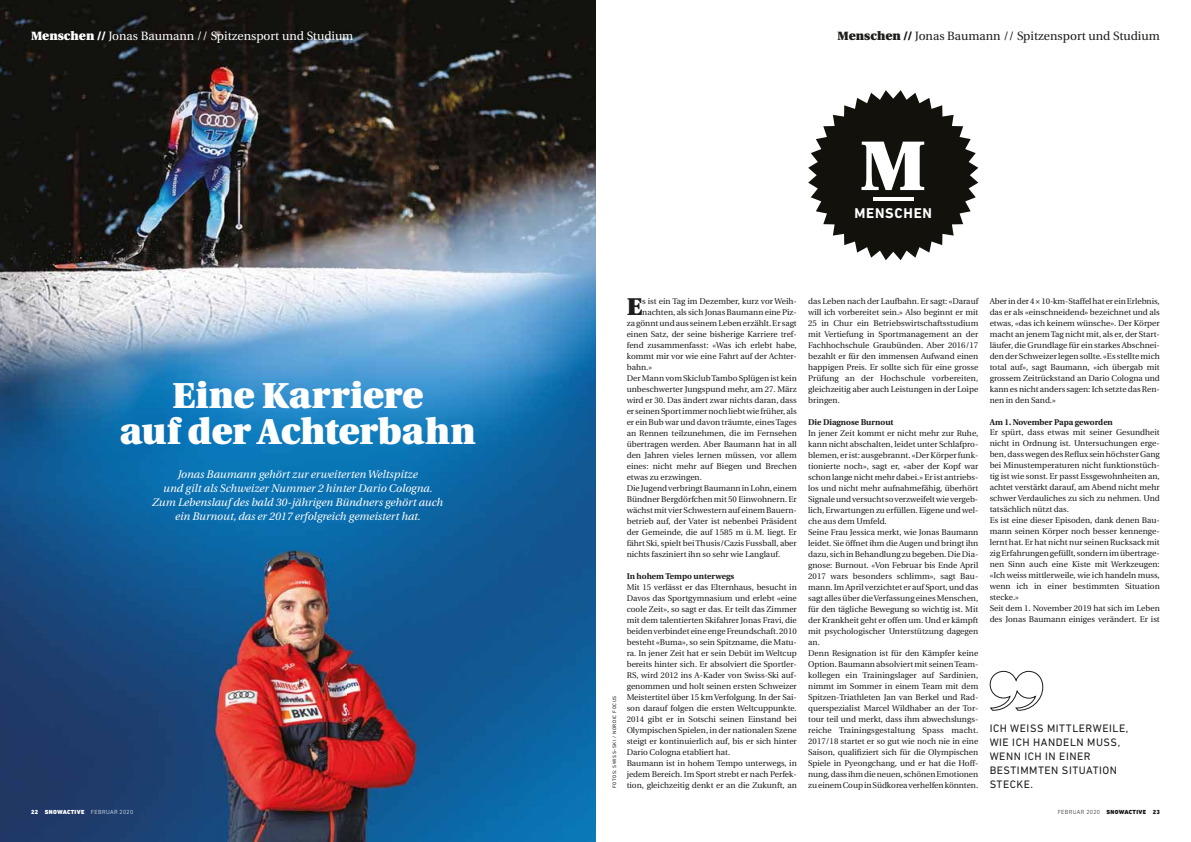
<style>
.page{position:relative;width:1191px;height:842px;background:#fff}
.page>*{position:absolute;margin:0;border:0;box-sizing:border-box;transform-origin:0 0}
.t1{font:900 70px "Utopia";color:#fff}
.t2{font:900 36px/36px "Utopia";letter-spacing:-.01em;color:#fff;text-align:center}
.t3{font:900 24.2px "Utopia";color:#1d1d1b}
.t4{font:700 14.4px "DIN Next LT Pro";letter-spacing:.05em;color:#fff}
.t5{font:12px "Utopia";color:#fff}
.t6{font:12px "Utopia";color:#1d1d1b}
.t7{font:italic 11px/14px "Utopia";color:#fff;text-align:center}
.t8{font:11px/14px "DIN Next LT Pro";letter-spacing:.05em;color:#1d1d1b}
.t9{font:8.3px/11px "Utopia";color:#1d1d1b}
.t10{font:700 8.3px "Utopia";color:#1d1d1b}
.t11{font:900 6px "DIN Next LT Pro";letter-spacing:.05em;color:#fff}
.t12{font:900 6px "DIN Next LT Pro";letter-spacing:.05em;color:#1d1d1b}
.t13{font:5px "DIN Next LT Pro";letter-spacing:.1em;color:#1d1d1b}
.s1{font-weight:900}
.s2{font-weight:300}
</style>
<div class="page">
<img style="left:0;top:0;width:595px;height:842px">
<img style="left:207px;top:538px;width:210px;height:304px">
<img style="left:595px;top:0;width:1px;height:842px">
<svg style="left:808px;top:90px;width:170px;height:170px"></svg>
<hr style="left:873px;top:198px;width:40px;height:3px;background:#fff">
<svg style="left:989px;top:670px;width:54px;height:41px"></svg>
<h3 class="t5" style="left:31px;top:31px;width:324px"><span class="s1">Menschen //</span> Jonas Baumann // Spitzensport und Studium</h3>
<h2 class="t2" style="left:120px;top:381px;width:357px">Eine Karriere<br>auf der Achterbahn</h2>
<h3 class="t7" style="left:152px;top:468px;width:292px">Jonas Baumann gehört zur erweiterten Weltspitze<br>und gilt als Schweizer Nummer 2 hinter Dario Cologna.<br>Zum Lebenslauf des bald 30-jährigen Bündners gehört auch ein Burnout, das er 2017 erfolgreich gemeistert hat.</h3>
<h3 class="t6" style="left:837px;top:31px;width:324px"><span class="s1">Menschen //</span> Jonas Baumann // Spitzensport und Studium</h3>
<h1 class="t1" style="left:860px;top:138px;width:68px">M</h1>
<h3 class="t4" style="left:854px;top:208px;width:79px">MENSCHEN</h3>
<p class="t13" style="left:613px;top:788px;width:94px;rotate:-90deg">FOTOS: SWISS-SKI / NORDIC FOCUS</p>
<h3 class="t3" style="left:626px;top:297px;width:17px">E</h3>
<p class="t9" style="left:642px;top:296px;width:156px">s ist ein Tag im Dezember, kurz vor Weih-</p>
<p class="t9" style="left:642px;top:307px;width:156px">nachten, als sich Jonas Baumann eine Piz-</p>
<p class="t9" style="left:626px;top:318px;width:172px">za gönnt und aus seinem Leben erzählt. Er sagt</p>
<p class="t9" style="left:626px;top:329px;width:172px">einen Satz, der seine bisherige Karriere tref-</p>
<p class="t9" style="left:626px;top:340px;width:172px">fend zusammenfasst: «Was ich erlebt habe,</p>
<p class="t9" style="left:626px;top:351px;width:172px">kommt mir vor wie eine Fahrt auf der Achter-</p>
<p class="t9" style="left:626px;top:362px;width:27px">bahn.»</p>
<p class="t9" style="left:626px;top:373px;width:172px">Der Mann vom Skiclub Tambo Splügen ist kein</p>
<p class="t9" style="left:626px;top:384px;width:172px">unbeschwerter Jungspund mehr, am 27. März</p>
<p class="t9" style="left:626px;top:395px;width:172px">wird er 30. Das ändert zwar nichts daran, dass</p>
<p class="t9" style="left:626px;top:406px;width:172px">er seinen Sport immer noch liebt wie früher, als</p>
<p class="t9" style="left:626px;top:417px;width:172px">er ein Bub war und davon träumte, eines Tages</p>
<p class="t9" style="left:626px;top:428px;width:172px">an Rennen teilzunehmen, die im Fernsehen</p>
<p class="t9" style="left:626px;top:439px;width:172px">übertragen werden. Aber Baumann hat in all</p>
<p class="t9" style="left:626px;top:450px;width:172px">den Jahren vieles lernen müssen, vor allem</p>
<p class="t9" style="left:626px;top:461px;width:172px">eines: nicht mehr auf Biegen und Brechen</p>
<p class="t9" style="left:626px;top:472px;width:77px">etwas zu erzwingen.</p>
<p class="t9" style="left:626px;top:483px;width:172px">Die Jugend verbringt Baumann in Lohn, einem</p>
<p class="t9" style="left:626px;top:494px;width:172px">Bündner Bergdörfchen mit 50 Einwohnern. Er</p>
<p class="t9" style="left:626px;top:505px;width:172px">wächst mit vier Schwestern auf einem Bauern-</p>
<p class="t9" style="left:626px;top:516px;width:172px">betrieb auf, der Vater ist nebenbei Präsident</p>
<p class="t9" style="left:626px;top:527px;width:172px">der Gemeinde, die auf 1585 m ü. M. liegt. Er</p>
<p class="t9" style="left:626px;top:538px;width:172px">fährt Ski, spielt bei Thusis/Cazis Fussball, aber</p>
<p class="t9" style="left:626px;top:549px;width:155px">nichts fasziniert ihn so sehr wie Langlauf.</p>
<p class="t10" style="left:626px;top:572px;width:109px">In hohem Tempo unterwegs</p>
<p class="t9" style="left:626px;top:582px;width:172px">Mit 15 verlässt er das Elternhaus, besucht in Davos das Sportgymnasium und erlebt «eine coole Zeit», so sagt er das. Er teilt das Zimmer mit dem talentierten Skifahrer Jonas Fravi, die beiden verbindet eine enge Freundschaft. 2010 besteht «Buma», so sein Spitzname, die Matu&shy;ra. In jener Zeit hat er sein Debüt im Weltcup bereits hinter sich. Er absolviert die Sportler-RS, wird 2012 ins A-Kader von Swiss-Ski auf&shy;genommen und holt seinen ersten Schweizer Meistertitel über 15 km Verfolgung. In der Sai&shy;son darauf folgen die ersten Weltcuppunkte.<br>2014 gibt er in Sotschi seinen Einstand bei Olympischen Spielen, in der nationalen Szene steigt er kontinuierlich auf, bis er sich hinter Dario Cologna etabliert hat.<br>Baumann ist in hohem Tempo unterwegs, in jedem Bereich. Im Sport strebt er nach Perfek&shy;tion, gleichzeitig denkt er an die Zukunft, an</p>
<p class="t9" style="left:808px;top:296px;width:172px;text-align:justify">das Leben nach der Laufbahn. Er sagt: «Darauf will ich vorbereitet sein.» Also beginnt er mit 25 in Chur ein Betriebswirtschaftsstudium mit Vertiefung in Sportmanagement an der Fachhochschule Graubünden. Aber 2016/17 bezahlt er für den immensen Aufwand einen happigen Preis. Er sollte sich für eine grosse Prüfung an der Hochschule vorbereiten, gleichzeitig aber auch Leistungen in der Loipe bringen.</p>
<p class="t10" style="left:808px;top:418px;width:87px">Die Diagnose Burnout</p>
<p class="t9" style="left:808px;top:428px;width:172px">In jener Zeit kommt er nicht mehr zur Ruhe, kann nicht abschalten, leidet unter Schlafpro&shy;blemen, er ist: ausgebrannt. «Der Körper funk&shy;tionierte noch», sagt er, «aber der Kopf war schon lange nicht mehr dabei.» Er ist antriebs&shy;los und nicht mehr aufnahmefähig, überhört Signale und versucht so verzweifelt wie vergeb&shy;lich, Erwartungen zu erfüllen. Eigene und wel&shy;che aus dem Umfeld.<br>Seine Frau Jessica merkt, wie Jonas Baumann leidet. Sie öffnet ihm die Augen und bringt ihn dazu, sich in Behandlung zu begeben. Die Dia&shy;gnose: Burnout. «Von Februar bis Ende April 2017 wars besonders schlimm», sagt Bau&shy;mann. Im April verzichtet er auf Sport, und das sagt alles über die Verfassung eines Menschen, für den tägliche Bewegung so wichtig ist. Mit der Krankheit geht er offen um. Und er kämpft mit psychologischer Unterstützung dagegen an.<br>Denn Resignation ist für den Kämpfer keine Option. Baumann absolviert mit seinen Team&shy;kollegen ein Trainingslager auf Sardinien, nimmt im Sommer in einem Team mit dem Spitzen-Triathleten Jan van Berkel und Rad&shy;querspezialist Marcel Wildhaber an der Tor&shy;tour teil und merkt, dass ihm abwechslungs&shy;reiche Trainingsgestaltung Spass macht.<br>2017/18 startet er so gut wie noch nie in eine Saison, qualifiziert sich für die Olympischen Spiele in Pyeongchang, und er hat die Hoff&shy;nung, dass ihm die neuen, schönen Emotionen zu einem Coup in Südkorea verhelfen könnten.</p>
<p class="t9" style="left:989px;top:296px;width:172px;text-align:justify">Aber in der 4 × 10-km-Staffel hat er ein Erlebnis, das er als «einschneidend» bezeichnet und als etwas, «das ich keinem wünsche». Der Körper macht an jenem Tag nicht mit, als er, der Start&shy;läufer, die Grundlage für ein starkes Abschnei&shy;den der Schweizer legen sollte. «Es stellte mich total auf», sagt Baumann, «ich übergab mit grossem Zeitrückstand an Dario Cologna und kann es nicht anders sagen: Ich setzte das Ren&shy;nen in den Sand.»</p>
<p class="t10" style="left:989px;top:418px;width:125px">Am 1. November Papa geworden</p>
<p class="t9" style="left:989px;top:428px;width:172px">Er spürt, dass etwas mit seiner Gesundheit nicht in Ordnung ist. Untersuchungen erge&shy;ben, dass wegen des Reflux sein höchster Gang bei Minustemperaturen nicht funktionstüch&shy;tig ist wie sonst. Er passt Essgewohnheiten an, achtet verstärkt darauf, am Abend nicht mehr schwer Verdauliches zu sich zu nehmen. Und tatsächlich nützt das.<br>Es ist eine dieser Episoden, dank denen Bau&shy;mann seinen Körper noch besser kennenge&shy;lernt hat. Er hat nicht nur seinen Rucksack mit zig Erfahrungen gefüllt, sondern im übertrage&shy;nen Sinn auch eine Kiste mit Werkzeugen: «Ich weiss mittlerweile, wie ich handeln muss, wenn ich in einer bestimmten Situation stecke.»<br>Seit dem 1. November 2019 hat sich im Leben des Jonas Baumann einiges verändert. Er ist</p>
<h3 class="t8" style="left:989px;top:722px;width:140px">ICH WEISS MITTLERWEILE,<br>WIE ICH HANDELN MUSS,<br>WENN ICH IN EINER<br>BESTIMMTEN SITUATION<br>STECKE.</h3>
<p class="t11" style="left:31px;top:809px;width:104px">22 SNOWACTIVE <span class="s2">FEBRUAR 2020</span></p>
<p class="t12" style="left:1057px;top:809px;width:104px"><span class="s2">FEBRUAR 2020</span> SNOWACTIVE 23</p>
</div>
